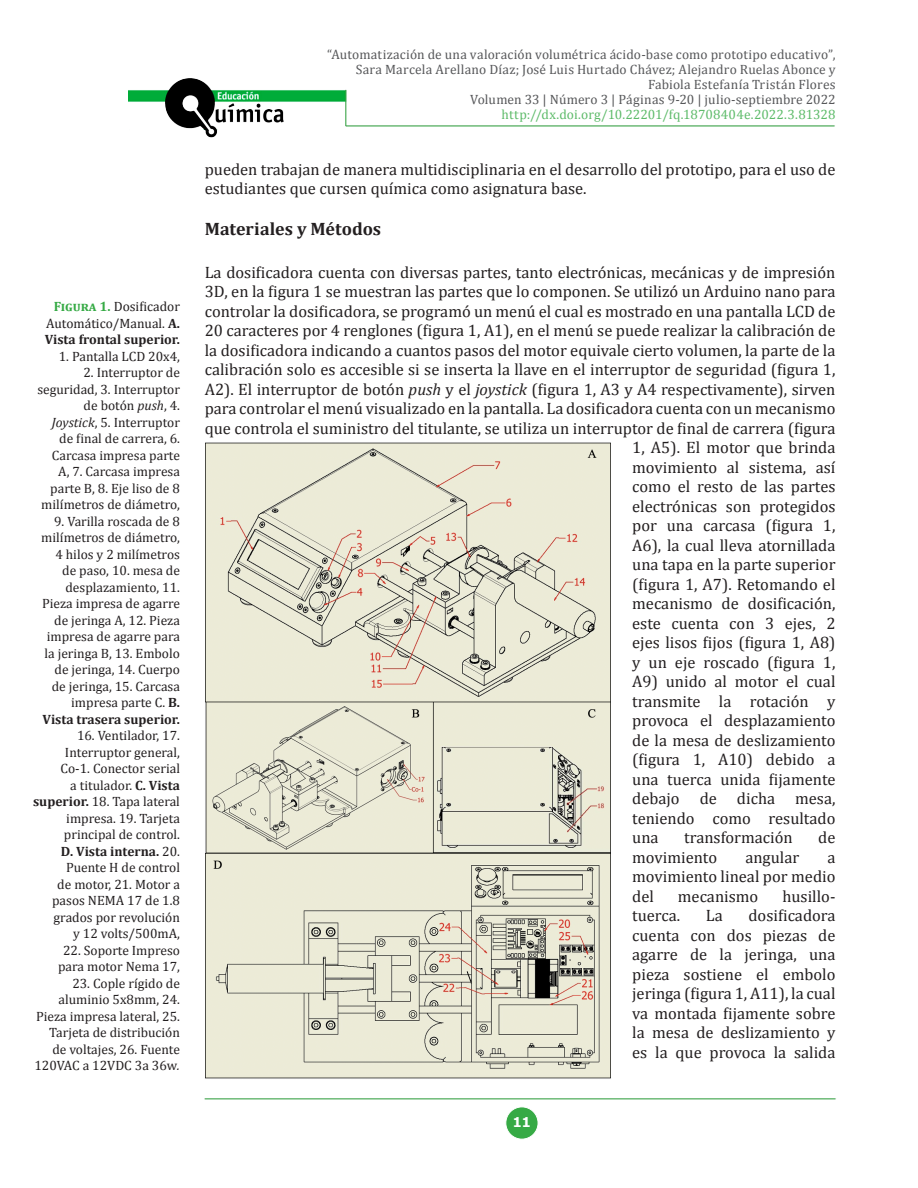
<style>
.page{position:relative;width:918px;height:1188px;background:#fff}
.page>*{position:absolute;margin:0;border:0;box-sizing:border-box;transform-origin:0 0}
.Subtitulo{font:700 18px "Cambria";color:#231f20}
.P-SinSan{font:16.5px/19.5px "Cambria";color:#231f20;text-align:justify}
.P-San{font:16.5px/19.5px "Cambria";color:#231f20}
.PieImg{font:13.5px/16.5px "Cambria";color:#231f20;text-align:right}
.t1{font:13.5px/15px "Cambria";letter-spacing:.015em;color:#57585a;text-align:right}
.t2{font:13.5px "Cambria";color:#5ebb6a}
.t3{font:700 13.5px "Verdana";color:#fff}
.s1{font-weight:700;color:#36aa45}
.s2{font-weight:700}
.s3{font-style:italic}
</style>
<div class="page">
<img style="left:128px;top:78px;width:217px;height:59px">
<hr style="left:345px;top:125px;width:491px;height:2px;background:#85c38d">
<hr style="left:346px;top:126px;width:489px;height:1px;background:#36aa45">
<hr style="left:345px;top:89px;width:2px;height:38px;background:#231f20;opacity:.44">
<hr style="left:346px;top:90px;width:1px;height:36px;background:#36aa45">
<div style="left:506px;top:1107px;width:32px;height:32px;background:#36aa45;border-radius:50%"></div>
<div style="left:505px;top:1107px;width:33px;height:33px;border:1px solid #fff;border-radius:50%"></div>
<hr style="left:204px;top:1098px;width:632px;height:2px;background:#76be7f">
<hr style="left:205px;top:1099px;width:631px;height:1px;background:#36aa45">
<img style="left:205px;top:442px;width:406px;height:637px">
<p class="PieImg" style="left:45px;top:298px;width:137px;text-align:justify;text-indent:9px"><span class="s1">Figura 1.</span> Dosificador Automático/Manual. <span class="s2">A.<br>Vista frontal superior.</span></p>
<p class="PieImg" style="left:59px;top:348px;width:123px">1. Pantalla LCD 20x4,</p>
<p class="PieImg" style="left:37px;top:364px;width:144px">2. Interruptor de seguridad, 3. Interruptor de botón <span class="s3">push</span>, 4.<br><span class="s3">Joystick</span>, 5. Interruptor de final de carrera, 6.<br>Carcasa impresa parte<br>A, 7. Carcasa impresa parte B, 8. Eje liso de 8 milímetros de diámetro,</p>
<p class="PieImg" style="left:41px;top:513px;width:140px">9. Varilla roscada de 8 milímetros de diámetro,<br>4 hilos y 2 milímetros de paso, 10. mesa de desplazamiento, 11.<br>Pieza impresa de agarre de jeringa A, 12. Pieza impresa de agarre para la jeringa B, 13. Embolo de jeringa, 14. Cuerpo de jeringa, 15. Carcasa impresa parte C. <span class="s2">B.<br>Vista trasera superior.</span></p>
<p class="PieImg" style="left:33px;top:727px;width:148px">16. Ventilador, 17.<br>Interruptor general,<br>Co-1. Conector serial<br>a titulador. <span class="s2">C. Vista superior.</span> 18. Tapa lateral impresa. 19. Tarjeta principal de control.<br><span class="s2">D. Vista interna.</span> 20.<br>Puente H de control<br>de motor, 21. Motor a pasos NEMA 17 de 1.8 grados por revolución<br>y 12 volts/500mA,</p>
<p class="PieImg" style="left:58px;top:942px;width:123px;text-align:center">22. Soporte Impreso para motor Nema 17,</p>
<p class="PieImg" style="left:35px;top:975px;width:147px">23. Cople rígido de aluminio 5x8mm, 24.<br>Pieza impresa lateral, 25.<br>Tarjeta de distribución de voltajes, 26. Fuente<br>120VAC a 12VDC 3a 36w<span class="s3">.</span></p>
<p class="t1" style="left:327px;top:47px;width:510px">“Automatización de una valoración volumétrica ácido-base como prototipo educativo”, Sara Marcela Arellano Díaz; José Luis Hurtado Chávez; Alejandro Ruelas Abonce y Fabiola Estefanía Tristán Flores<br>Volumen 33 | Número 3 | Páginas 9-20 | julio-septiembre 2022</p>
<p class="t2" style="left:502px;top:106px;width:336px">http://dx.doi.org/10.22201/fq.18708404e.2022.3.81328</p>
<p class="P-San" style="left:205px;top:160px;width:632px">pueden trabajan de manera multidisciplinaria en el desarrollo del prototipo, para el uso de estudiantes que cursen química como asignatura base.</p>
<p class="Subtitulo" style="left:205px;top:216px;width:178px">Materiales y Métodos</p>
<p class="P-SinSan" style="left:205px;top:263px;width:632px">La dosificadora cuenta con diversas partes, tanto electrónicas, mecánicas y de impresión</p>
<p class="P-SinSan" style="left:205px;top:282px;width:632px">3D, en la figura 1 se muestran las partes que lo componen. Se utilizó un Arduino nano para</p>
<p class="P-SinSan" style="left:205px;top:302px;width:632px">controlar la dosificadora, se programó un menú el cual es mostrado en una pantalla LCD de</p>
<p class="P-SinSan" style="left:205px;top:321px;width:632px">20 caracteres por 4 renglones (figura 1, A1), en el menú se puede realizar la calibración de</p>
<p class="P-SinSan" style="left:205px;top:341px;width:632px">la dosificadora indicando a cuantos pasos del motor equivale cierto volumen, la parte de la</p>
<p class="P-SinSan" style="left:205px;top:360px;width:632px">calibración solo es accesible si se inserta la llave en el interruptor de seguridad (figura 1,</p>
<p class="P-SinSan" style="left:205px;top:380px;width:632px">A2). El interruptor de botón <span class="s3">push</span> y el <span class="s3">joystick</span> (figura 1, A3 y A4 respectivamente), sirven</p>
<p class="P-SinSan" style="left:205px;top:399px;width:632px">para controlar el menú visualizado en la pantalla. La dosificadora cuenta con un mecanismo</p>
<p class="P-SinSan" style="left:205px;top:419px;width:632px">que controla el suministro del titulante, se utiliza un interruptor de final de carrera (figura</p>
<p class="P-SinSan" style="left:632px;top:438px;width:205px">1, A5). El motor que brinda</p>
<p class="P-SinSan" style="left:632px;top:458px;width:205px">movimiento al sistema, así</p>
<p class="P-SinSan" style="left:632px;top:477px;width:205px">como el resto de las partes</p>
<p class="P-SinSan" style="left:632px;top:497px;width:205px">electrónicas son protegidos</p>
<p class="P-SinSan" style="left:632px;top:516px;width:205px">por una carcasa (figura 1,</p>
<p class="P-SinSan" style="left:632px;top:536px;width:205px">A6), la cual lleva atornillada</p>
<p class="P-SinSan" style="left:632px;top:555px;width:205px">una tapa en la parte superior</p>
<p class="P-SinSan" style="left:632px;top:575px;width:205px">(figura 1, A7). Retomando el</p>
<p class="P-SinSan" style="left:632px;top:594px;width:205px">mecanismo de dosificación,</p>
<p class="P-SinSan" style="left:632px;top:614px;width:205px">este cuenta con 3 ejes, 2</p>
<p class="P-SinSan" style="left:632px;top:633px;width:205px">ejes lisos fijos (figura 1, A8)</p>
<p class="P-SinSan" style="left:632px;top:653px;width:205px">y un eje roscado (figura 1,</p>
<p class="P-SinSan" style="left:632px;top:672px;width:205px">A9) unido al motor el cual</p>
<p class="P-SinSan" style="left:632px;top:692px;width:205px">transmite la rotación y</p>
<p class="P-SinSan" style="left:632px;top:711px;width:205px">provoca el desplazamiento</p>
<p class="P-SinSan" style="left:632px;top:731px;width:205px">de la mesa de deslizamiento</p>
<p class="P-SinSan" style="left:632px;top:750px;width:205px">(figura 1, A10) debido a</p>
<p class="P-SinSan" style="left:632px;top:770px;width:205px">una tuerca unida fijamente</p>
<p class="P-SinSan" style="left:632px;top:789px;width:205px">debajo de dicha mesa,</p>
<p class="P-SinSan" style="left:632px;top:809px;width:205px">teniendo como resultado</p>
<p class="P-SinSan" style="left:632px;top:828px;width:28px">una</p>
<p class="P-SinSan" style="left:684px;top:828px;width:110px">transformación</p>
<p class="P-SinSan" style="left:818px;top:828px;width:19px">de</p>
<p class="P-SinSan" style="left:632px;top:848px;width:86px">movimiento</p>
<p class="P-SinSan" style="left:745px;top:848px;width:55px">angular</p>
<p class="P-SinSan" style="left:632px;top:848px;width:205px;text-indent:195px">a movimiento lineal por medio del</p>
<p class="P-SinSan" style="left:678px;top:887px;width:82px">mecanismo</p>
<p class="P-SinSan" style="left:782px;top:887px;width:55px">husillo-</p>
<p class="P-SinSan" style="left:632px;top:906px;width:50px">tuerca.</p>
<p class="P-SinSan" style="left:706px;top:906px;width:18px">La</p>
<p class="P-SinSan" style="left:632px;top:906px;width:205px;text-indent:116px">dosificadora cuenta con dos piezas de agarre de la jeringa, una pieza sostiene el embolo jeringa (figura 1, A11), la cual va montada fijamente sobre la mesa de deslizamiento y es la que provoca la salida</p>
<p class="t3" style="left:513px;top:1113px;width:20px">11</p>
</div>
